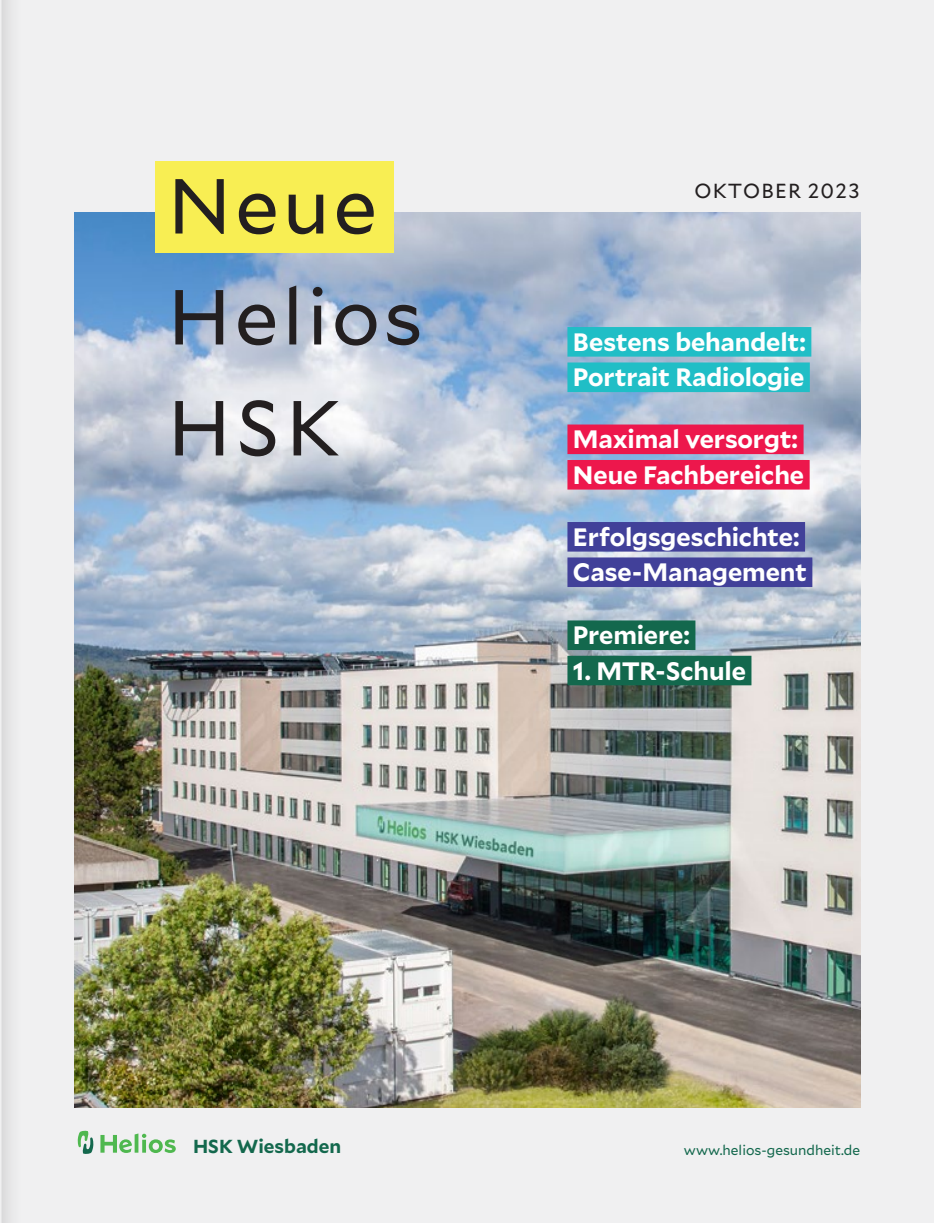
<style>
.page{position:relative;width:934px;height:1223px;background:#fff}
.page>*{position:absolute;margin:0;border:0;box-sizing:border-box;transform-origin:0 0}
.t1{font:77.62px/110.9px "Mallory";letter-spacing:.05em;color:#231f20}
.t2{font:700 25px/35.4px "Mallory";letter-spacing:-.005em;color:#fff}
.t3{font:20.25px "Mallory";letter-spacing:.06em;color:#231f20}
.t4{font:700 18.75px "Mallory";color:#13684d}
.t5{font:13.75px "Mallory";color:#13684d}
</style>
<div class="page">
<div style="left:0;top:0;width:933px;height:1222px;background:#f0f0f1"></div>
<img style="left:74px;top:213px;width:785px;height:894px">
<div style="left:567px;top:522px;width:237px;height:29px;background:#414099"></div>
<div style="left:567px;top:557px;width:245px;height:30px;background:#414099"></div>
<div style="left:567px;top:327px;width:244px;height:29px;background:#20bec6"></div>
<div style="left:567px;top:362px;width:242px;height:30px;background:#20bec6"></div>
<div style="left:567px;top:424px;width:236px;height:30px;background:#ed174c"></div>
<div style="left:567px;top:460px;width:242px;height:29px;background:#ed174c"></div>
<div style="left:567px;top:620px;width:128px;height:30px;background:#13684d"></div>
<div style="left:567px;top:655px;width:184px;height:30px;background:#13684d"></div>
<svg style="left:100px;top:1133px;width:76px;height:20px"></svg>
<svg style="left:78px;top:1130px;width:15px;height:23px"></svg>
<div style="left:155px;top:161px;width:238px;height:91px;background:#f8ee53"></div>
<div style="left:2px;top:0;width:23px;height:1222px;background:linear-gradient(to bottom,#e9e9ea,#e9e9ea)"></div>
<h1 class="t1" style="left:167px;top:146px;width:257px">Neue<br>Helios<br>HSK</h1>
<p class="t3" style="left:694px;top:176px;width:166px">OKTOBER 2023</p>
<p class="t2" style="left:572px;top:323px;width:234px">Bestens behandelt:<br>Portrait Radiologie</p>
<p class="t2" style="left:572px;top:420px;width:233px">Maximal versorgt:<br>Neue Fachbereiche</p>
<p class="t2" style="left:572px;top:518px;width:235px">Erfolgsgeschichte:<br>Case-Management</p>
<p class="t2" style="left:572px;top:616px;width:118px">Premiere:</p>
<p class="t2" style="left:572px;top:651px;width:174px">1. MTR-Schule</p>
<p class="t4" style="left:193px;top:1132px;width:149px">HSK Wiesbaden</p>
<p class="t5" style="left:683px;top:1140px;width:177px">www.helios-gesundheit.de</p>
</div>
